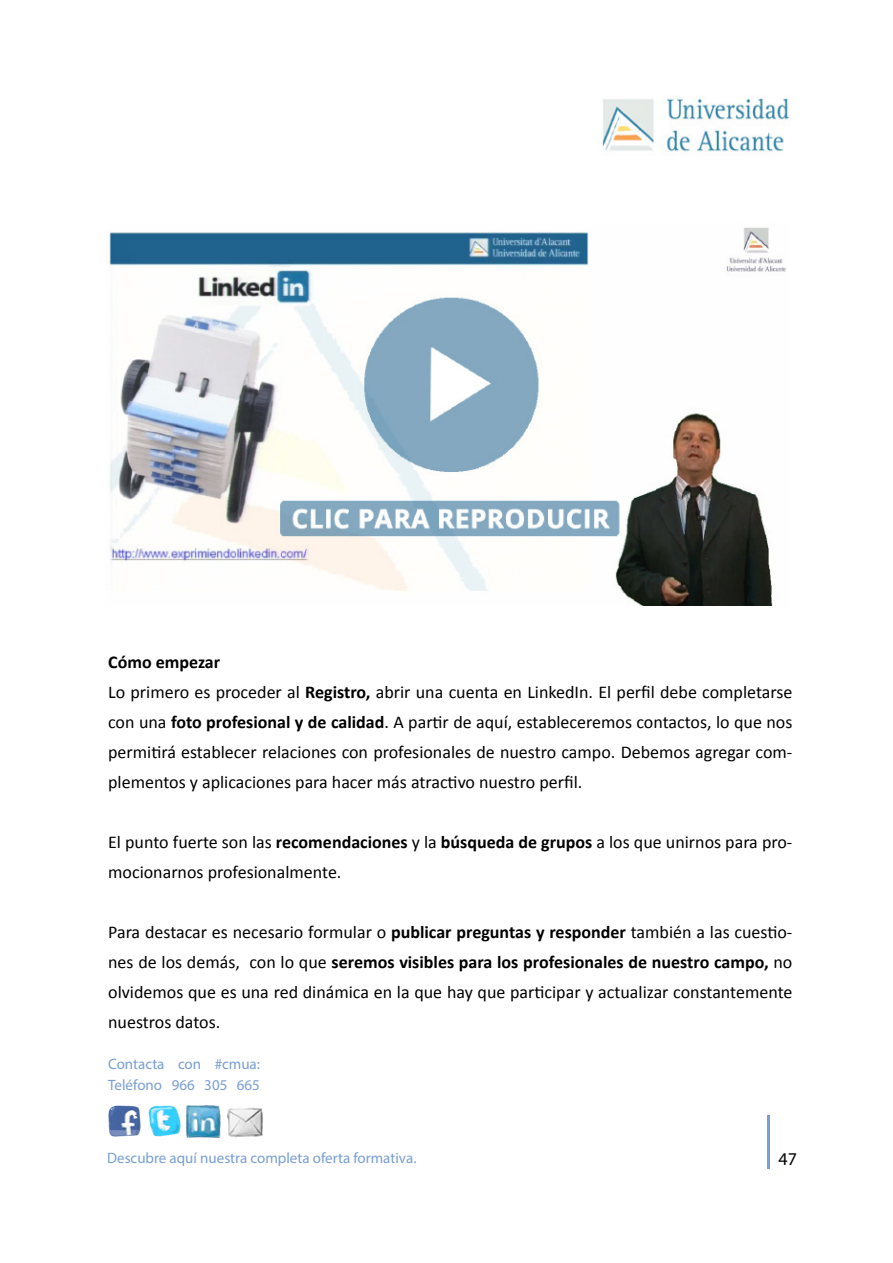
<style>
.page{position:relative;width:893px;height:1263px;background:#fff}
.page>*{position:absolute;margin:0;border:0;box-sizing:border-box;transform-origin:0 0}
.t1{font:18px/30px "Calibri";color:#000}
.t2{font:18px "Myriad Pro";color:#000}
.t3{font:15px/21.6px "Myriad Pro";color:#789ed3}
.s1{font-weight:700}
</style>
<div class="page">
<img style="left:602px;top:98px;width:188px;height:56px">
<img style="left:108px;top:1105px;width:32px;height:32px">
<img style="left:149px;top:1105px;width:31px;height:32px">
<img style="left:187px;top:1105px;width:33px;height:32px">
<img style="left:227px;top:1107px;width:35px;height:31px">
<hr style="left:767px;top:1116px;width:2px;height:53px;background:#789ed3">
<img style="left:107px;top:227px;width:680px;height:379px">
<p class="t1" style="left:108px;top:646px;width:686px"><span class="s1">Cómo empezar<br></span>Lo primero es proceder al <span class="s1">Registro,</span> abrir una cuenta en LinkedIn. El perfil debe completarse con una <span class="s1">foto profesional y de calidad</span>. A partir de aquí, estableceremos contactos, lo que nos permitirá establecer relaciones con profesionales de nuestro campo. Debemos agregar com&shy;plementos y aplicaciones para hacer más atractivo nuestro perfil.</p>
<p class="t1" style="left:108px;top:826px;width:686px">El punto fuerte son las <span class="s1">recomendaciones</span> y la <span class="s1">búsqueda de grupos</span> a los que unirnos para pro&shy;mocionarnos profesionalmente.</p>
<p class="t1" style="left:108px;top:916px;width:686px;text-align:justify">Para destacar es necesario formular o <span class="s1">publicar preguntas y responder</span> también a las cuestio&shy;nes de los demás, con lo que <span class="s1">seremos visibles para los profesionales de nuestro campo,</span> no olvidemos que es una red dinámica en la que hay que participar y actualizar constantemente nuestros datos.</p>
<p class="t3" style="left:108px;top:1053px;width:153px">Contacta con #cmua:<br>Teléfono 966 305 665</p>
<p class="t3" style="left:107px;top:1147px;width:311px">Descubre aquí nuestra completa oferta formativa.</p>
<p class="t2" style="left:778px;top:1148px;width:20px">47</p>
</div>
